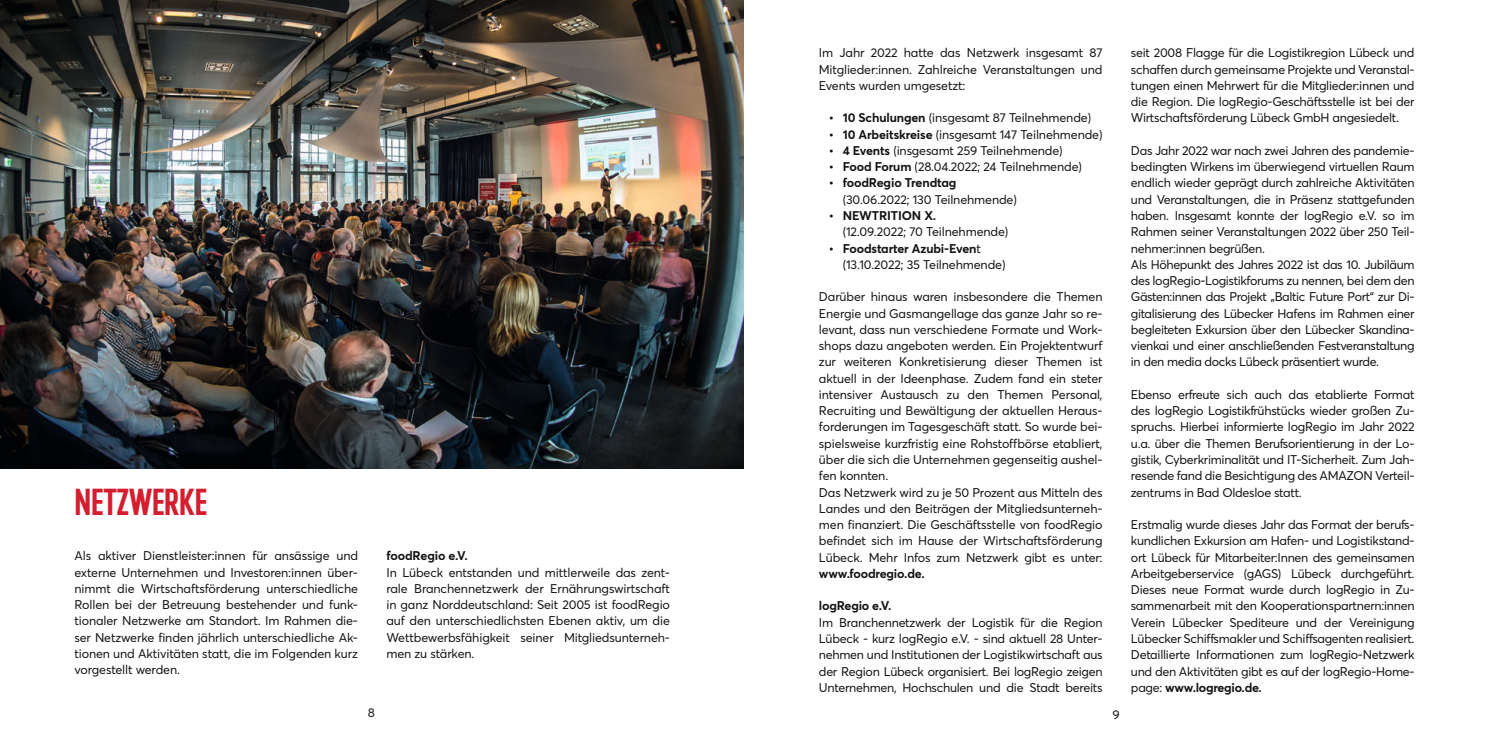
<style>
.page{position:relative;width:1489px;height:745px;background:#fff}
.page>*{position:absolute;margin:0;border:0;box-sizing:border-box;transform-origin:0 0}
.t1{font:700 37.5px "Trave";color:#d41e2f}
.t2{font:12.5px/16.2px "Averta";letter-spacing:-.02em;color:#131413;text-align:justify}
.t3{font:700 12.5px "Averta";letter-spacing:-.01em;color:#131413}
.s1{font-weight:700}
.s2{font-weight:400}
</style>
<div class="page">
<img style="left:0;top:0;width:743px;height:468px">
<p class="t1" style="left:74px;top:481px;width:134px">NETZWERKE</p>
<p class="t2" style="left:74px;top:547px;width:285px">Als aktiver Dienstleister:innen für ansässige und externe Unternehmen und Investoren:innen über&shy;nimmt die Wirtschaftsförderung unterschiedliche Rollen bei der Betreuung bestehender und funk&shy;tionaler Netzwerke am Standort. Im Rahmen die&shy;ser Netzwerke finden jährlich unterschiedliche Ak&shy;tionen und Aktivitäten statt, die im Folgenden kurz vorgestellt werden.</p>
<p class="t3" style="left:386px;top:546px;width:83px">foodRegio e.V.</p>
<p class="t2" style="left:386px;top:563px;width:285px">In Lübeck entstanden und mittlerweile das zent&shy;rale Branchennetzwerk der Ernährungswirtschaft in ganz Norddeutschland: Seit 2005 ist foodRegio auf den unterschiedlichsten Ebenen aktiv, um die Wettbewerbsfähigkeit seiner Mitgliedsunterneh&shy;men zu stärken.</p>
<p class="t2" style="left:368px;top:703px;width:9px">8</p>
<p class="t2" style="left:819px;top:44px;width:285px">Im Jahr 2022 hatte das Netzwerk insgesamt 87<br>Mitglieder:innen. Zahlreiche Veranstaltungen und Events wurden umgesetzt:</p>
<p class="t2" style="left:829px;top:109px;width:264px"><span class="s1">• 10 Schulungen</span> (insgesamt 87 Teilnehmende)</p>
<p class="t2" style="left:829px;top:125px;width:275px"><span class="s1">• 10 Arbeitskreise</span> (insgesamt 147 Teilnehmende)</p>
<p class="t2" style="left:829px;top:142px;width:235px"><span class="s1">• 4 Events</span> (insgesamt 259 Teilnehmende)</p>
<p class="t2" style="left:829px;top:158px;width:254px"><span class="s1">• Food Forum</span> (28.04.2022; 24 Teilnehmende)</p>
<p class="t3" style="left:829px;top:174px;width:129px">• foodRegio Trendtag</p>
<p class="t2" style="left:842px;top:190px;width:176px">(30.06.2022; 130 Teilnehmende)</p>
<p class="t3" style="left:829px;top:207px;width:109px">• NEWTRITION X.</p>
<p class="t2" style="left:842px;top:223px;width:167px">(12.09.2022; 70 Teilnehmende)</p>
<p class="t3" style="left:829px;top:239px;width:153px">• Foodstarter Azubi-Even<span class="s2">t</span></p>
<p class="t2" style="left:842px;top:255px;width:164px">(13.10.2022; 35 Teilnehmende)</p>
<p class="t2" style="left:819px;top:288px;width:285px">Darüber hinaus waren insbesondere die Themen Energie und Gasmangellage das ganze Jahr so re&shy;levant, dass nun verschiedene Formate und Work&shy;shops dazu angeboten werden. Ein Projektentwurf zur weiteren Konkretisierung dieser Themen ist aktuell in der Ideenphase. Zudem fand ein steter intensiver Austausch zu den Themen Personal, Recruiting und Bewältigung der aktuellen Heraus&shy;forderungen im Tagesgeschäft statt. So wurde bei&shy;spielsweise kurzfristig eine Rohstoffbörse etabliert, über die sich die Unternehmen gegenseitig aushel&shy;fen konnten.</p>
<p class="t2" style="left:819px;top:483px;width:285px">Das Netzwerk wird zu je 50 Prozent aus Mitteln des Landes und den Beiträgen der Mitgliedsunterneh&shy;men finanziert. Die Geschäftsstelle von foodRegio befindet sich im Hause der Wirtschaftsförderung Lübeck. Mehr Infos zum Netzwerk gibt es unter: <span class="s1">www.foodregio.de.</span></p>
<p class="t3" style="left:819px;top:597px;width:74px">logRegio e.V.</p>
<p class="t2" style="left:819px;top:613px;width:285px">Im Branchennetzwerk der Logistik für die Region Lübeck - kurz logRegio e.V. - sind aktuell 28 Unter&shy;nehmen und Institutionen der Logistikwirtschaft aus der Region Lübeck organisiert. Bei logRegio zeigen Unternehmen, Hochschulen und die Stadt bereits</p>
<p class="t2" style="left:1112px;top:705px;width:9px">9</p>
<p class="t2" style="left:1130px;top:44px;width:285px">seit 2008 Flagge für die Logistikregion Lübeck und schaffen durch gemeinsame Projekte und Veranstal&shy;tungen einen Mehrwert für die Mitglieder:innen und die Region. Die logRegio-Geschäftsstelle ist bei der Wirtschaftsförderung Lübeck GmbH angesiedelt.</p>
<p class="t2" style="left:1130px;top:142px;width:285px">Das Jahr 2022 war nach zwei Jahren des pandemie&shy;bedingten Wirkens im überwiegend virtuellen Raum endlich wieder geprägt durch zahlreiche Aktivitäten und Veranstaltungen, die in Präsenz stattgefunden haben. Insgesamt konnte der logRegio e.V. so im Rahmen seiner Veranstaltungen 2022 über 250 Teil&shy;nehmer:innen begrüßen.</p>
<p class="t2" style="left:1130px;top:255px;width:285px">Als Höhepunkt des Jahres 2022 ist das 10. Jubiläum des logRegio-Logistikforums zu nennen, bei dem den Gästen:innen das Projekt „Baltic Future Port“ zur Di&shy;gitalisierung des Lübecker Hafens im Rahmen einer begleiteten Exkursion über den Lübecker Skandina&shy;vienkai und einer anschließenden Festveranstaltung in den media docks Lübeck präsentiert wurde.</p>
<p class="t2" style="left:1130px;top:385px;width:285px">Ebenso erfreute sich auch das etablierte Format des logRegio Logistikfrühstücks wieder großen Zu&shy;spruchs. Hierbei informierte logRegio im Jahr 2022 u.a. über die Themen Berufsorientierung in der Lo&shy;gistik, Cyberkriminalität und IT-Sicherheit. Zum Jah&shy;resende fand die Besichtigung des AMAZON Verteil&shy;zentrums in Bad Oldesloe statt.</p>
<p class="t2" style="left:1130px;top:515px;width:285px">Erstmalig wurde dieses Jahr das Format der berufs&shy;kundlichen Exkursion am Hafen- und Logistikstand&shy;ort Lübeck für Mitarbeiter:Innen des gemeinsamen Arbeitgeberservice (gAGS) Lübeck durchgeführt.<br>Dieses neue Format wurde durch logRegio in Zu&shy;sammenarbeit mit den Kooperationspartnern:innen Verein Lübecker Spediteure und der Vereinigung Lübecker Schiffsmakler und Schiffsagenten realisiert.</p>
<p class="t2" style="left:1130px;top:645px;width:285px">Detaillierte Informationen zum logRegio-Netzwerk und den Aktivitäten gibt es auf der logRegio-Home&shy;page: <span class="s1">www.logregio.de.</span></p>
</div>
